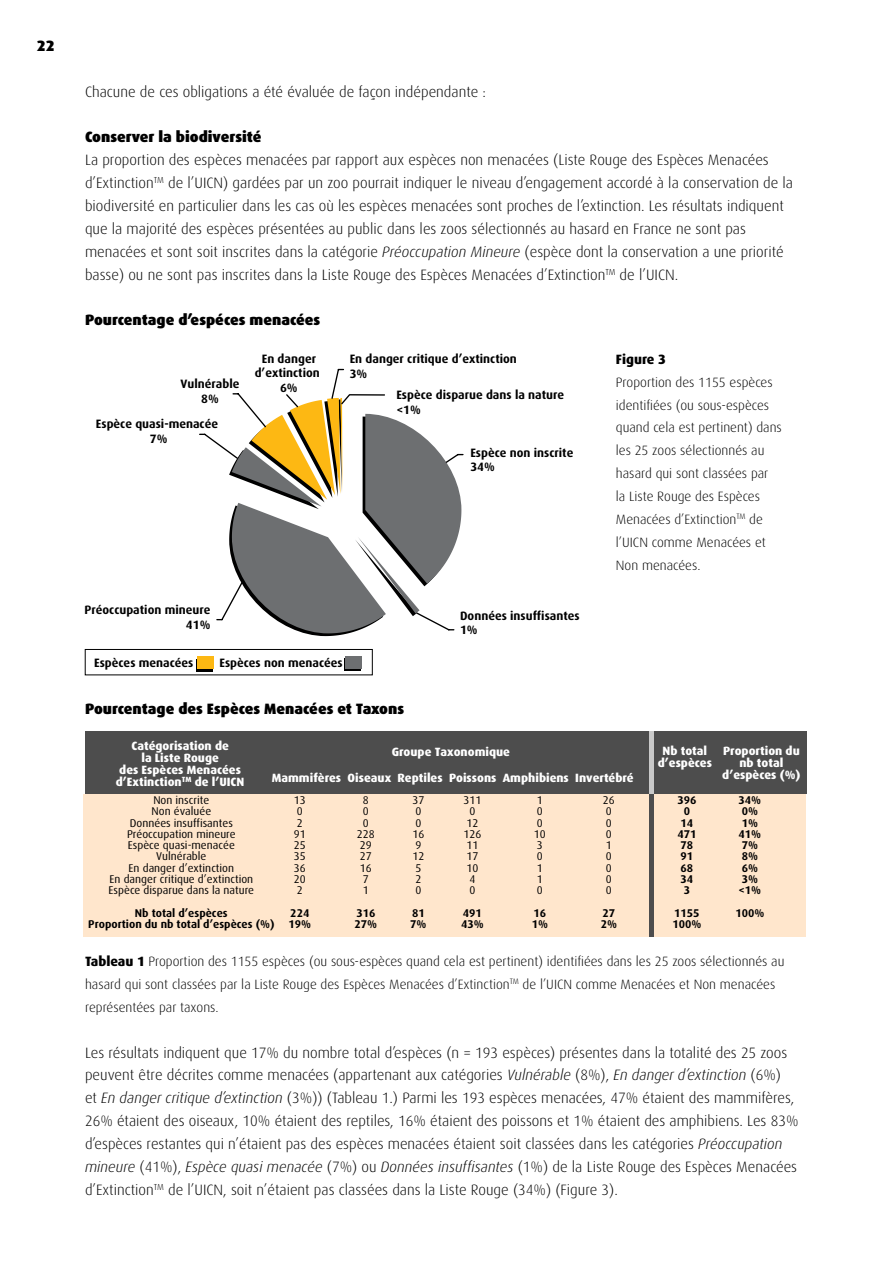
<style>
.page{position:relative;width:893px;height:1263px;background:#fff}
.page>*{position:absolute;margin:0;border:0;box-sizing:border-box;transform-origin:0 0}
.t1{font:300 15px/22.8px "Dax";color:#000}
.t2{font:900 15px "Dax";color:#000}
.t3{font:300 13.5px/22.8px "Dax";color:#000}
.t4{font:800 13.5px "Dax";color:#000}
.t5{font:700 12.15px/14.5px "Dax";color:#000}
.t6{font:800 12px/12px "Dax";color:#fff;text-align:center}
.t7{font:11.25px/11.2px "Dax";color:#000}
.t8{font:700 11.25px/11.2px "Dax";color:#000}
.s1{font-family:"Dax OT";font-style:italic}
.s2{font-weight:800}
</style>
<div class="page">
<div style="left:84px;top:794px;width:722px;height:143px;background:#ffe6cc"></div>
<div style="left:85px;top:732px;width:722px;height:62px;background:#4d4d4d"></div>
<hr style="left:649px;top:732px;width:4px;height:62px;background:#c9c9c9">
<hr style="left:649px;top:794px;width:4px;height:143px;background:#4d4d4d">
<svg style="left:229px;top:393px;width:232px;height:243px"></svg>
<div style="left:85px;top:649px;width:287px;height:26px;border:1px solid #000"></div>
<svg style="left:196px;top:659px;width:16px;height:12px"></svg>
<div style="left:197px;top:656px;width:17px;height:12px;background:#fdb813"></div>
<svg style="left:344px;top:659px;width:16px;height:12px"></svg>
<div style="left:346px;top:656px;width:16px;height:12px;background:#6d6f71"></div>
<p class="t2" style="left:37px;top:37px;width:19px">22</p>
<p class="t1" style="left:85px;top:80px;width:402px">Chacune de ces obligations a été évaluée de façon indépendante :</p>
<p class="t2" style="left:85px;top:128px;width:178px">Conserver la biodiversité</p>
<p class="t1" style="left:85px;top:149px;width:710px">La proportion des espèces menacées par rapport aux espèces non menacées (Liste Rouge des Espèces Menacées d’Extinction<sup>TM</sup> de l’UICN) gardées par un zoo pourrait indiquer le niveau d’engagement accordé à la conservation de la biodiversité en particulier dans les cas où les espèces menacées sont proches de l’extinction. Les résultats indiquent que la majorité des espèces présentées au public dans les zoos sélectionnés au hasard en France ne sont pas menacées et sont soit inscrites dans la catégorie <span class="s1">Préoccupation Mineure</span> (espèce dont la conservation a une priorité basse) ou ne sont pas inscrites dans la Liste Rouge des Espèces Menacées d’Extinction<sup>TM</sup> de l’UICN.</p>
<p class="t2" style="left:85px;top:311px;width:237px">Pourcentage d’espéces menacées</p>
<p class="t5" style="left:181px;top:377px;width:60px;text-align:center">Vulnérable<br>8%</p>
<p class="t5" style="left:96px;top:417px;width:124px;text-align:center">Espèce quasi-menacée<br>7%</p>
<p class="t5" style="left:255px;top:351px;width:67px;text-align:center">En danger d’extinction<br>6%</p>
<p class="t5" style="left:350px;top:352px;width:169px">En danger critique d’extinction<br>3%</p>
<p class="t5" style="left:396px;top:388px;width:169px">Espèce disparue dans la nature &lt;1%</p>
<p class="t5" style="left:470px;top:445px;width:105px">Espèce non inscrite<br>34%</p>
<p class="t5" style="left:84px;top:602px;width:128px;text-align:right">Préoccupation mineure<br>41%</p>
<p class="t5" style="left:460px;top:608px;width:121px">Données insuffisantes<br>1%</p>
<p class="t5" style="left:94px;top:655px;width:101px">Espèces menacées</p>
<p class="t5" style="left:219px;top:655px;width:125px">Espèces non menacées</p>
<p class="t2" style="left:85px;top:700px;width:321px">Pourcentage des Espèces Menacées et Taxons</p>
<p class="t4" style="left:616px;top:351px;width:52px">Figure 3</p>
<p class="t3" style="left:616px;top:371px;width:168px">Proportion des 1155 espèces identifiées (ou sous-espèces quand cela est pertinent) dans les 25 zoos sélectionnés au hasard qui sont classées par<br>la Liste Rouge des Espèces<br>Menacées d’Extinction<sup>TM</sup> de l’UICN comme Menacées et<br>Non menacées.</p>
<p class="t6" style="left:116px;top:740px;width:130px">Catégorisation de<br>la Liste Rouge<br>des Espèces Menacées d’Extinction<sup>TM</sup> de l’UICN</p>
<p class="t6" style="left:392px;top:746px;width:120px">Groupe Taxonomique</p>
<p class="t6" style="left:658px;top:745px;width:56px">Nb total d’espèces</p>
<p class="t6" style="left:722px;top:745px;width:80px">Proportion du nb total d’espèces (%)</p>
<p class="t6" style="left:272px;top:772px;width:363px">Mammifères Oiseaux Reptiles Poissons Amphibiens Invertébré</p>
<p class="t7" style="left:109px;top:795px;width:147px;text-align:center">Non inscrite<br>Non évaluée<br>Données insuffisantes<br>Préoccupation mineure<br>Espèce quasi-menacée<br>Vulnérable<br>En danger d’extinction<br>En danger critique d’extinction<br>Espèce disparue dans la nature</p>
<p class="t8" style="left:88px;top:907px;width:188px;text-align:center">Nb total d’espèces<br>Proportion du nb total d’espèces (%)</p>
<p class="t7" style="left:294px;top:795px;width:13px">13<br>0<br>2<br>91<br>25<br>35<br>36<br>20<br>2</p>
<p class="t8" style="left:288px;top:907px;width:24px">224<br>19%</p>
<p class="t7" style="left:357px;top:795px;width:19px;text-align:center">8<br>0<br>0<br>228<br>29<br>27<br>16<br>7<br>1</p>
<p class="t8" style="left:354px;top:907px;width:24px">316<br>27%</p>
<p class="t7" style="left:412px;top:795px;width:13px">37<br>0<br>0<br>16<br>9<br>12<br>5<br>2<br>0</p>
<p class="t8" style="left:410px;top:907px;width:18px">81<br>7%</p>
<p class="t7" style="left:463px;top:795px;width:19px;text-align:center">311<br>0<br>12<br>126<br>11<br>17<br>10<br>4<br>0</p>
<p class="t8" style="left:461px;top:907px;width:24px">491<br>43%</p>
<p class="t7" style="left:534px;top:795px;width:13px">1<br>0<br>0<br>10<br>3<br>0<br>1<br>1<br>0</p>
<p class="t8" style="left:532px;top:907px;width:18px">16<br>1%</p>
<p class="t7" style="left:603px;top:795px;width:13px">26<br>0<br>0<br>0<br>1<br>0<br>0<br>0<br>0</p>
<p class="t8" style="left:601px;top:907px;width:18px">27<br>2%</p>
<p class="t8" style="left:677px;top:795px;width:21px;text-align:center">396<br>0<br>14<br>471<br>78<br>91<br>68<br>34<br>3</p>
<p class="t8" style="left:672px;top:907px;width:31px">1155<br>100%</p>
<p class="t8" style="left:739px;top:795px;width:24px">34%<br>0%<br>1%<br>41%<br>7%<br>8%<br>6%<br>3% &lt;1%</p>
<p class="t8" style="left:735px;top:907px;width:31px">100%</p>
<p class="t3" style="left:85px;top:950px;width:701px"><span class="s2">Tableau 1</span> Proportion des 1155 espèces (ou sous-espèces quand cela est pertinent) identifiées dans les 25 zoos sélectionnés au hasard qui sont classées par la Liste Rouge des Espèces Menacées d’Extinction<sup>TM</sup> de l’UICN comme Menacées et Non menacées représentées par taxons.</p>
<p class="t1" style="left:85px;top:1041px;width:715px">Les résultats indiquent que 17% du nombre total d’espèces (n = 193 espèces) présentes dans la totalité des 25 zoos peuvent être décrites comme menacées (appartenant aux catégories <span class="s1">Vulnérable</span> (8%), <span class="s1">En danger d’extinction</span> (6%)<br>et <span class="s1">En danger critique d’extinction</span> (3%)) (Tableau 1.) Parmi les 193 espèces menacées, 47% étaient des mammifères, 26% étaient des oiseaux, 10% étaient des reptiles, 16% étaient des poissons et 1% étaient des amphibiens. Les 83% d’espèces restantes qui n’étaient pas des espèces menacées étaient soit classées dans les catégories <span class="s1">Préoccupation mineure</span> (41%), <span class="s1">Espèce quasi menacée</span> (7%) ou <span class="s1">Données insuffisantes</span> (1%) de la Liste Rouge des Espèces Menacées d’Extinction<sup>TM</sup> de l’UICN, soit n’étaient pas classées dans la Liste Rouge (34%) (Figure 3).</p>
</div>
